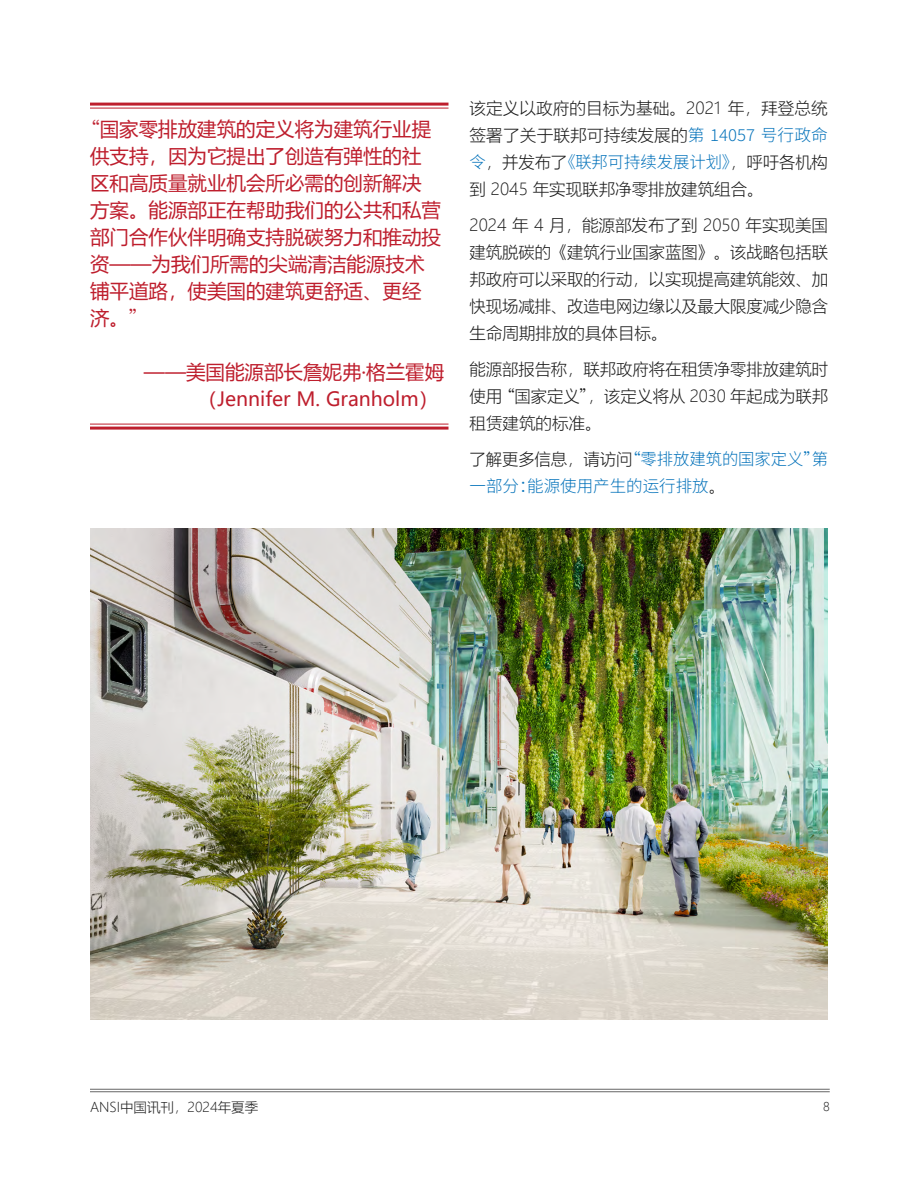
<style>
.page{position:relative;width:918px;height:1188px;background:#fff}
.page>*{position:absolute;margin:0;border:0;box-sizing:border-box;transform-origin:0 0}
.t1{font:19.5px/27px "Microsoft Ya Hei UI";color:#be1e2d}
.t2{font:16.5px/27px "Microsoft Ya Hei UI Light";color:#1a1a1a}
.t3{font:100 16.5px/27px "Noto Sans SC";letter-spacing:-.005em;color:#0b76bc}
.t4{font:13.5px "Microsoft Ya Hei UI Light";color:#1a1a1a}
.t5{font:12px "Microsoft Ya Hei UI Light";color:#1a1a1a}
.s1{font-family:"Noto Sans SC";font-weight:100}
.s2{font-family:"Noto Sans SC";font-weight:100;color:#0b76bc}
.s3{font-family:"Microsoft Ya Hei UI Light";font-weight:400;color:#1a1a1a}
</style>
<div class="page">
<hr style="left:90px;top:1089px;width:740px;height:1px;background:#666">
<hr style="left:90px;top:1091px;width:740px;height:1px;background:#666">
<hr style="left:90px;top:103px;width:358px;height:3px;background:#be1e2d">
<hr style="left:90px;top:108px;width:358px;height:1px;background:#be1e2d">
<hr style="left:90px;top:424px;width:358px;height:1px;background:#be1e2d">
<hr style="left:90px;top:427px;width:358px;height:3px;background:#be1e2d">
<img style="left:90px;top:528px;width:738px;height:492px">
<p class="t1" style="left:90px;top:114px;width:352px;text-indent:-9px"><span class="s1">“</span>国家零排放建筑的定义将为建筑行业提供支持，因为它提出了创造有弹性的社区和高质量就业机会所必需的创新解决方案。能源部正在帮助我们的公共和私营部门合作伙伴明确支持脱碳努力和推动投资——为我们所需的尖端清洁能源技术铺平道路，使美国的建筑更舒适、更经济。<span class="s1">”</span></p>
<p class="t1" style="left:198px;top:358px;width:248px;text-indent:-54px">——美国能源部长詹妮弗·格兰霍姆（Jennifer M. Granholm）</p>
<p class="t2" style="left:470px;top:94px;width:360px">该定义以政府的目标为基础。2021 年，拜登总统签署了关于联邦可持续发展的<span class="s2">第 14057 号行政命</span></p>
<p class="t3" style="left:470px;top:148px;width:360px">令<span class="s3">，并发布了</span>《联邦可持续发展计划》<span class="s3">，呼吁各机构</span></p>
<p class="t2" style="left:470px;top:170px;width:360px;line-height:36px">到 2045 年实现联邦净零排放建筑组合。<br>2024 年 4 月，能源部发布了到 2050 年实现美国</p>
<p class="t2" style="left:470px;top:238px;width:360px;text-align:justify">建筑脱碳的《建筑行业国家蓝图》。该战略包括联邦政府可以采取的行动，以实现提高建筑能效、加快现场减排、改造电网边缘以及最大限度减少隐含生命周期排放的具体目标。</p>
<p class="t2" style="left:470px;top:355px;width:360px;text-align:justify">能源部报告称，联邦政府将在租赁净零排放建筑时使用 <span class="s1">“</span>国家定义<span class="s1">”</span>，该定义将从 2030 年起成为联邦租赁建筑的标准。</p>
<p class="t3" style="left:470px;top:445px;width:360px"><span class="s3">了解更多信息，请访问</span>“零排放建筑的国家定义”第一部分：能源使用产生的运行排放<span class="s3">。</span></p>
<p class="t4" style="left:90px;top:1099px;width:170px">ANSI中国讯刊，2024年夏季</p>
<p class="t5" style="left:823px;top:1099px;width:8px">8</p>
</div>
